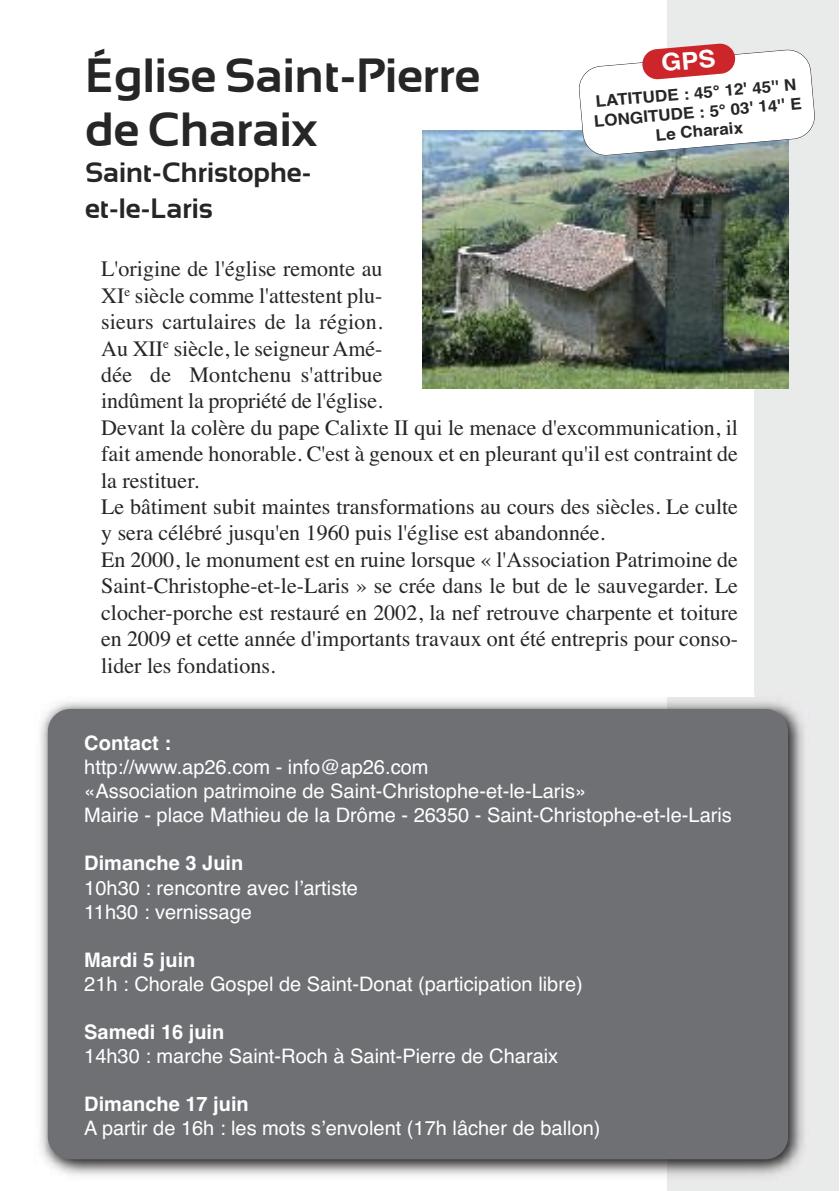
<style>
.page{position:relative;width:840px;height:1191px;background:#fff}
.page>*{position:absolute;margin:0;border:0;box-sizing:border-box;transform-origin:0 0}
.t1{font:700 48px/54px "Sansation";color:#272627}
.t2{font:700 28px/36px "Sansation";color:#272627}
.t3{font:22px/26.4px "Times";color:#272627}
.t4{font:20px/24px "Helvetica";color:#fff}
.t5{font:700 20px "Helvetica";color:#fff}
.t6{font:700 16px/19.2px "Helvetica";color:#272627;text-align:center;scale:1.07 1}
</style>
<div class="page">
<div style="left:666px;top:1px;width:172px;height:1190px;background:#e9eaea"></div>
<div style="left:85px;top:244px;width:668px;height:452px;background:#fff"></div>
<img style="left:422px;top:130px;width:366px;height:258px">
<img style="left:40px;top:695px;width:764px;height:486px">
<img style="left:85px;top:695px;width:668px;height:1px">
<div style="left:48px;top:709px;width:739px;height:450px;background:#6e7074;border-radius:23px"></div>
<svg style="left:577px;top:43px;width:238px;height:113px"></svg>
<h1 class="t1" style="left:85px;top:48px;width:396px">Église Saint-Pierre de Charaix</h1>
<p class="t2" style="left:85px;top:154px;width:228px">Saint-Christophe&shy;et-le-Laris</p>
<p class="t6" style="left:591px;top:93px;width:196px;rotate:-5deg">LATITUDE : 45° 12' 45'' N<br>LONGITUDE : 5° 03' 14'' E<br>Le Charaix</p>
<p class="t3" style="left:101px;top:254px;width:638px">L'origine de l'église remonte au<br>XI<sup>e</sup> siècle comme l'attestent plu-<br>sieurs cartulaires de la région.<br>Au XII<sup>e</sup> siècle, le seigneur Amé-<br>dée de Montchenu s'attribue<br>indûment la propriété de l'église.<br>Devant la colère du pape Calixte II qui le menace d'excommunication, il fait amende honorable. C'est à genoux et en pleurant qu'il est contraint de la restituer.<br>Le bâtiment subit maintes transformations au cours des siècles. Le culte y sera célébré jusqu'en 1960 puis l'église est abandonnée.<br>En 2000, le monument est en ruine lorsque « l'Association Patrimoine de Saint-Christophe-et-le-Laris » se crée dans le but de le sauvegarder. Le clocher-porche est restauré en 2002, la nef retrouve charpente et toiture en 2009 et cette année d'importants travaux ont été entrepris pour conso&shy;lider les fondations.</p>
<p class="t5" style="left:84px;top:727px;width:88px">Contact :</p>
<p class="t4" style="left:84px;top:756px;width:648px">http://www.ap26.com - info@ap26.com<br>«Association patrimoine de Saint-Christophe-et-le-Laris»<br>Mairie - place Mathieu de la Drôme - 26350 - Saint-Christophe-et-le-Laris</p>
<p class="t5" style="left:84px;top:847px;width:160px">Dimanche 3 Juin</p>
<p class="t4" style="left:84px;top:876px;width:275px">10h30 : rencontre avec l’artiste<br>11h30 : vernissage</p>
<p class="t5" style="left:84px;top:943px;width:113px">Mardi 5 juin</p>
<p class="t4" style="left:84px;top:972px;width:500px">21h : Chorale Gospel de Saint-Donat (participation libre)</p>
<p class="t5" style="left:84px;top:1015px;width:142px">Samedi 16 juin</p>
<p class="t4" style="left:84px;top:1044px;width:475px">14h30 : marche Saint-Roch à Saint-Pierre de Charaix</p>
<p class="t5" style="left:84px;top:1087px;width:166px">Dimanche 17 juin</p>
<p class="t4" style="left:84px;top:1116px;width:517px">A partir de 16h : les mots s’envolent (17h lâcher de ballon)</p>
</div>
